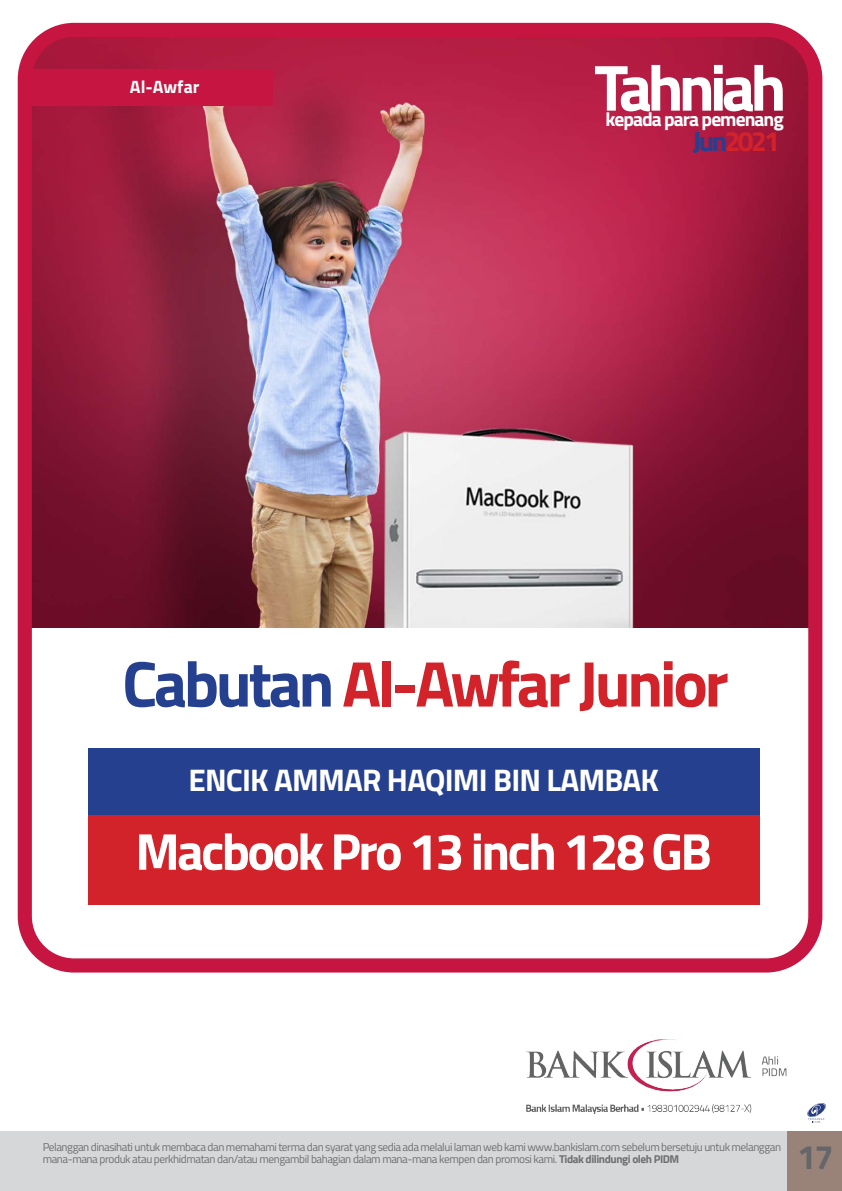
<style>
.page{position:relative;width:842px;height:1191px;background:#fff}
.page>*{position:absolute;margin:0;border:0;box-sizing:border-box;transform-origin:0 0}
.t1{font:700 65.3px "Titillium";letter-spacing:-.075em;color:#fff}
.t2{font:700 64.7px "Titillium";letter-spacing:-.05em;color:#d2232a}
.t3{font:700 51.9px "Titillium";letter-spacing:-.05em;color:#fff}
.t4{font:700 34px "Titillium";color:#656669}
.t5{font:700 31.3px "Titillium";letter-spacing:-.025em;color:#fff}
.t6{font:700 28px "Titillium";letter-spacing:-.09em;color:#d2232a}
.t7{font:700 19.5px "Titillium";letter-spacing:-.05em;color:#fff}
.t8{font:700 17.9px "Titillium";color:#fff}
.t9{font:11.3px/11.3px "Titillium";letter-spacing:-.04em;color:#6d6f70}
.s1{color:#25408f}
.s2{font-weight:700}
</style>
<div class="page">
<img style="left:33px;top:38px;width:774px;height:590px">
<div style="left:28px;top:69px;width:245px;height:37px;background:#c61540"></div>
<div style="left:18px;top:23px;width:804px;height:949px;border:14px solid #c61540;border-radius:49px"></div>
<div style="left:0;top:1131px;width:842px;height:60px;background:#d6d7d8"></div>
<svg style="left:807px;top:1103px;width:19px;height:19px"></svg>
<div style="left:788px;top:1131px;width:54px;height:60px;background:#998379"></div>
<img style="left:526px;top:1039px;width:261px;height:75px">
<div style="left:89px;top:748px;width:671px;height:85px;background:#25408f"></div>
<div style="left:89px;top:815px;width:671px;height:90px;background:#d2232a"></div>
<h3 class="t8" style="left:130px;top:73px;width:71px">Al-Awfar</h3>
<h1 class="t1" style="left:594px;top:38px;width:194px">Tahniah</h1>
<h3 class="t7" style="left:605px;top:104px;width:180px">kepada para pemenang</h3>
<h3 class="t6" style="left:693px;top:120px;width:89px"><span class="s1">Jun</span>2021</h3>
<h2 class="t2" style="left:122px;top:634px;width:608px"><span class="s1">Cabutan</span> Al-Awfar Junior</h2>
<h3 class="t5" style="left:188px;top:756px;width:472px">ENCIK AMMAR HAQIMI BIN LAMBAK</h3>
<h3 class="t3" style="left:135px;top:812px;width:578px">Macbook Pro 13 inch 128 GB</h3>
<p class="t9" style="left:43px;top:1141px;width:740px">Pelanggan dinasihati untuk membaca dan memahami terma dan syarat yang sedia ada melalui laman web kami www.bankislam.com sebelum bersetuju untuk melanggan mana-mana produk atau perkhidmatan dan/atau mengambil bahagian dalam mana-mana kempen dan promosi kami. <span class="s2">Tidak dilindungi oleh PIDM</span></p>
<h3 class="t4" style="left:797px;top:1131px;width:38px">17</h3>
</div>
